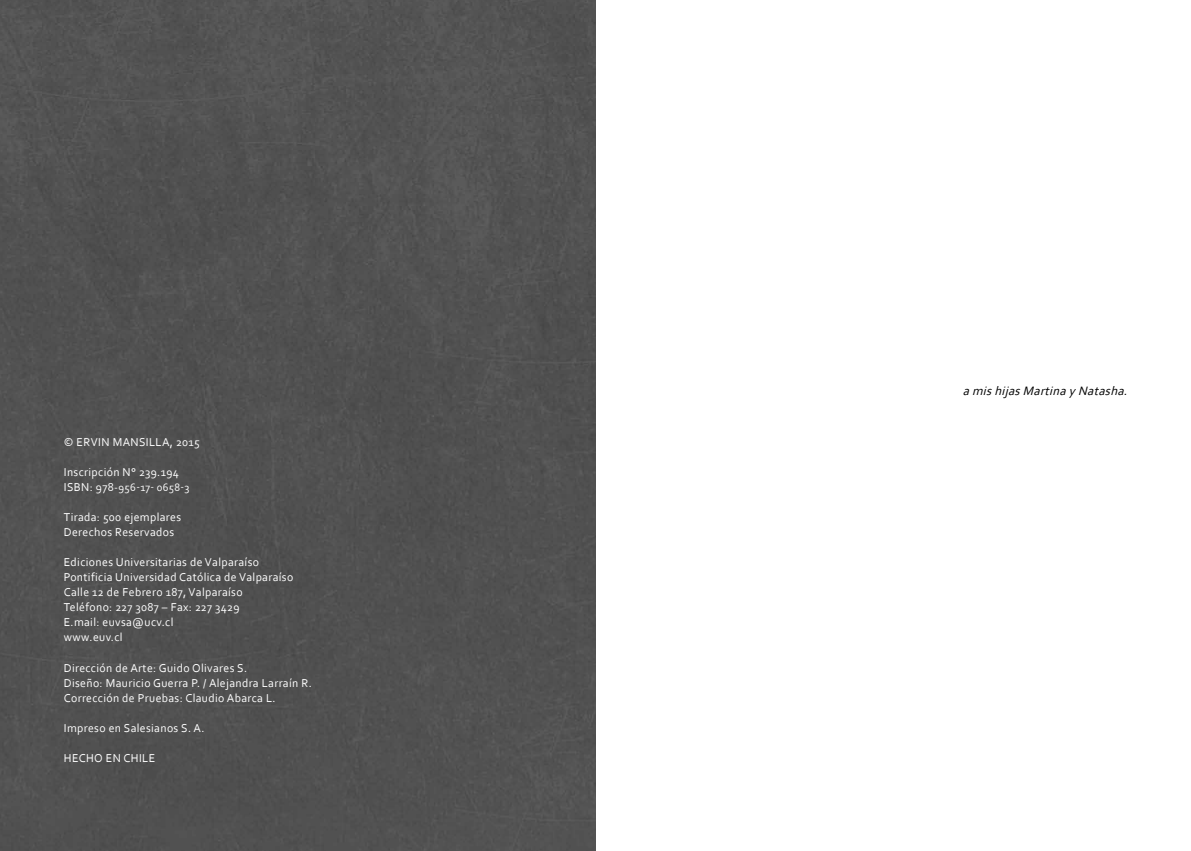
<style>
.page{position:relative;width:1191px;height:851px;background:#fff}
.page>*{position:absolute;margin:0;border:0;box-sizing:border-box;transform-origin:0 0}
.t1{font:italic 12.75px "Corbel";color:#000}
.t2{font:12px/15px "Corbel";letter-spacing:.03em;color:#fff}
.t3{font:11.25px "Corbel";letter-spacing:.03em;color:#fff}
.s1{font-size:12px}
</style>
<div class="page">
<div style="left:0;top:0;width:595px;height:850px;background:#515151"></div>
<p class="t2" style="left:64px;top:434px;width:138px">© ERVIN MANSILLA, 2015</p>
<p class="t2" style="left:64px;top:464px;width:117px">Inscripción N° 239.194</p>
<p class="t3" style="left:64px;top:480px;width:127px"><span class="s1">ISBN: 978-</span>956-17- 0658-3</p>
<p class="t2" style="left:64px;top:509px;width:119px">Tirada: 500 ejemplares<br>Derechos Reservados</p>
<p class="t2" style="left:64px;top:554px;width:231px">Ediciones Universitarias de Valparaíso<br>Pontificia Universidad Católica de Valparaíso<br>Calle 12 de Febrero 187, Valparaíso<br>Teléfono: 227 3087 – Fax: 227 3429<br>E.mail: euvsa@ucv.cl<br>www.euv.cl</p>
<p class="t2" style="left:64px;top:659px;width:249px">Dirección de Arte: Guido Olivares S.<br>Diseño: Mauricio Guerra P. / Alejandra Larraín R.<br>Corrección de Pruebas: Claudio Abarca L.</p>
<p class="t2" style="left:64px;top:719px;width:142px">Impreso en Salesianos S. A.</p>
<p class="t2" style="left:64px;top:749px;width:93px">HECHO EN CHILE</p>
<p class="t1" style="left:962px;top:383px;width:170px">a mishijasMartina y Natasha.</p>
</div>
